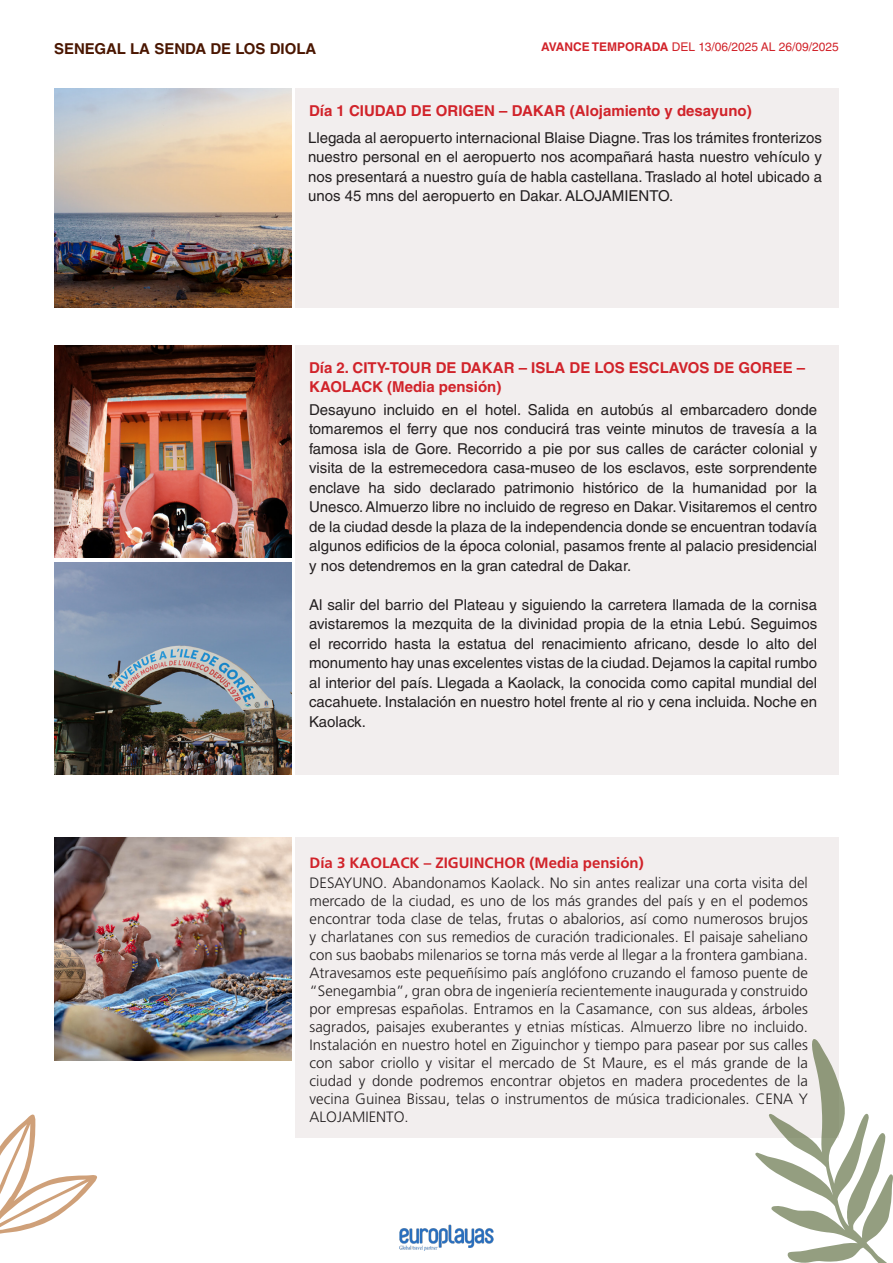
<style>
.page{position:relative;width:893px;height:1263px;background:#fff}
.page>*{position:absolute;margin:0;border:0;box-sizing:border-box;transform-origin:0 0}
.t1{font:15px/19.5px "Helvetica LT Std";color:#231f20;text-align:justify}
.t2{font:300 15px/18px "Frutiger LT Std";color:#231f20;text-align:justify}
.t3{font:700 15px/19.5px "Helvetica LT Std";color:#d1232a}
.t4{font:700 15px "Frutiger LT Std";color:#d1232a}
.t5{font:700 15px "Helvetica LT Std";color:#4a1600}
.t6{font:12px "Helvetica LT Std";color:#d1232a}
.s1{font-weight:700}
</style>
<div class="page">
<div style="left:296px;top:89px;width:543px;height:219px;background:#f2eeee"></div>
<div style="left:296px;top:345px;width:543px;height:430px;background:#f2eeee"></div>
<div style="left:296px;top:837px;width:543px;height:300px;background:#f2eeee"></div>
<img style="left:54px;top:89px;width:238px;height:219px">
<img style="left:399px;top:1225px;width:95px;height:25px">
<svg style="left:755px;top:1039px;width:138px;height:224px"></svg>
<svg style="left:0;top:1114px;width:97px;height:120px"></svg>
<img style="left:54px;top:837px;width:238px;height:223px">
<img style="left:54px;top:345px;width:238px;height:212px">
<img style="left:54px;top:563px;width:238px;height:212px">
<p class="t5" style="left:54px;top:40px;width:264px">SENEGAL LA SENDA DE LOS DIOLA</p>
<p class="t6" style="left:541px;top:40px;width:299px"><span class="s1">AVANCE TEMPORADA</span> DEL 13/06/2025 AL 26/09/2025</p>
<p class="t3" style="left:309px;top:101px;width:444px">Día 1 CIUDAD DE ORIGEN – DAKAR (Alojamiento y desayuno)</p>
<p class="t1" style="left:308px;top:128px;width:515px">Llegada al aeropuerto internacional Blaise Diagne. Tras los trámites fronterizos nuestro personal en el aeropuerto nos acompañará hasta nuestro vehículo y nos presentará a nuestro guía de habla castellana. Traslado al hotel ubicado a unos 45 mns del aeropuerto en Dakar. ALOJAMIENTO.</p>
<p class="t3" style="left:309px;top:358px;width:498px">Día 2. CITY-TOUR DE DAKAR – ISLA DE LOS ESCLAVOS DE GOREE –<br>KAOLACK (Media pensión)</p>
<p class="t1" style="left:309px;top:399px;width:510px">Desayuno incluido en el hotel. Salida en autobús al embarcadero donde tomaremos el ferry que nos conducirá tras veinte minutos de travesía a la famosa isla de Gore. Recorrido a pie por sus calles de carácter colonial y visita de la estremecedora casa-museo de los esclavos, este sorprendente enclave ha sido declarado patrimonio histórico de la humanidad por la Unesco. Almuerzo libre no incluido de regreso en Dakar. Visitaremos el centro de la ciudad desde la plaza de la independencia donde se encuentran todavía algunos edificios de la época colonial, pasamos frente al palacio presidencial y nos detendremos en la gran catedral de Dakar.</p>
<p class="t1" style="left:309px;top:594px;width:510px">Al salir del barrio del Plateau y siguiendo la carretera llamada de la cornisa avistaremos la mezquita de la divinidad propia de la etnia Lebú. Seguimos el recorrido hasta la estatua del renacimiento africano, desde lo alto del monumento hay unas excelentes vistas de la ciudad. Dejamos la capital rumbo al interior del país. Llegada a Kaolack, la conocida como capital mundial del cacahuete. Instalación en nuestro hotel frente al rio y cena incluida. Noche en Kaolack.</p>
<p class="t4" style="left:310px;top:854px;width:336px">Día 3 KAOLACK – ZIGUINCHOR (Media pensión)</p>
<p class="t2" style="left:310px;top:874px;width:500px">DESAYUNO. Abandonamos Kaolack. No sin antes realizar una corta visita del mercado de la ciudad, es uno de los más grandes del país y en el podemos encontrar toda clase de telas, frutas o abalorios, así como numerosos brujos y charlatanes con sus remedios de curación tradicionales. El paisaje saheliano con sus baobabs milenarios se torna más verde al llegar a la frontera gambiana.<br>Atravesamos este pequeñísimo país anglófono cruzando el famoso puente de “Senegambia”, gran obra de ingeniería recientemente inaugurada y construido por empresas españolas. Entramos en la Casamance, con sus aldeas, árboles sagrados, paisajes exuberantes y etnias místicas. Almuerzo libre no incluido.<br>Instalación en nuestro hotel en Ziguinchor y tiempo para pasear por sus calles con sabor criollo y visitar el mercado de St Maure, es el más grande de la ciudad y donde podremos encontrar objetos en madera procedentes de la vecina Guinea Bissau, telas o instrumentos de música tradicionales. CENA Y ALOJAMIENTO.</p>
</div>
